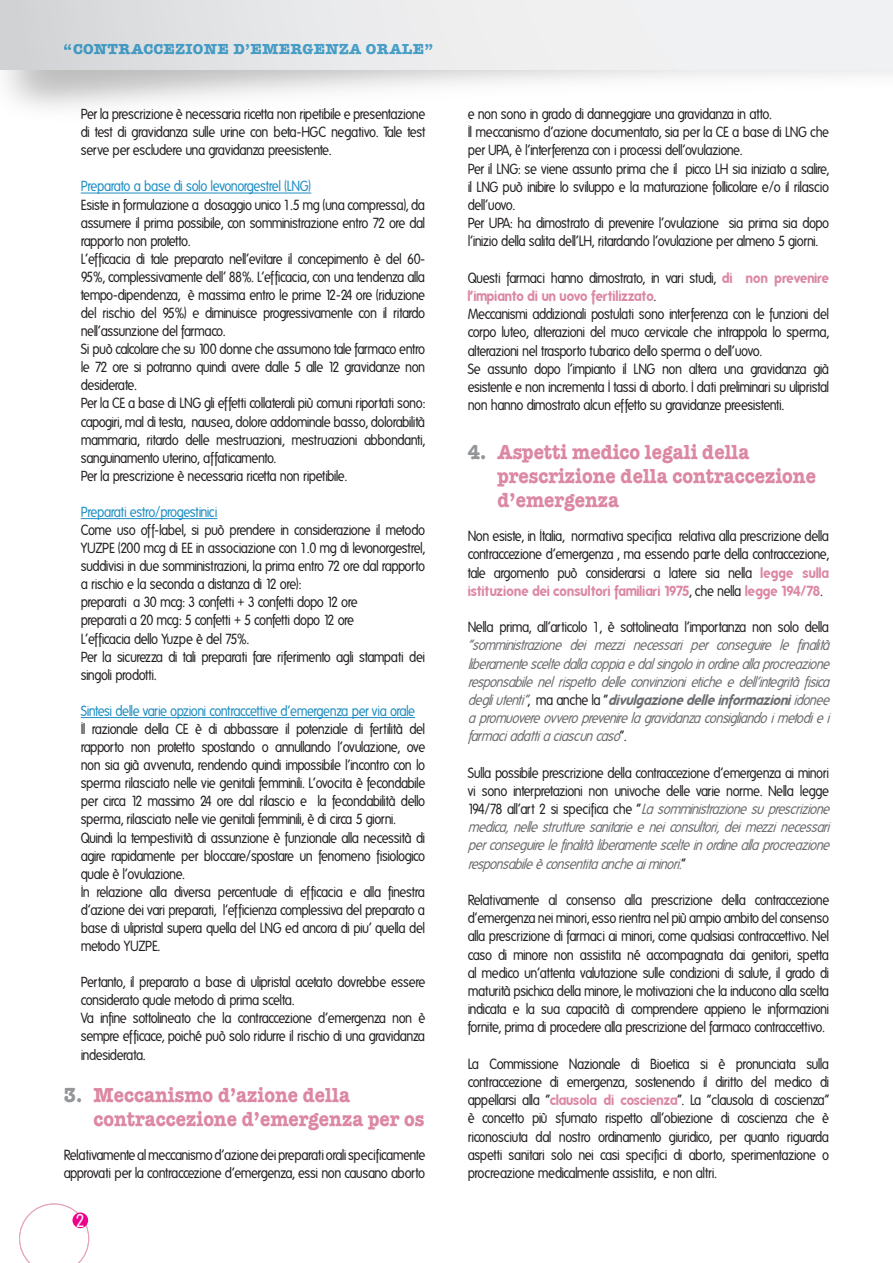
<style>
.page{position:relative;width:893px;height:1263px;background:#fff}
.page>*{position:absolute;margin:0;border:0;box-sizing:border-box;transform-origin:0 0}
.t1{font:700 21px/24.2px "American Typewriter";color:#dc88a3;scale:.9 1}
.t2{font:18px "Folks";color:#fff;scale:.9 1}
.t3{font:700 15px "American Typewriter";letter-spacing:.02em;color:#007cb6}
.t4{font:14.25px/18.1px "Folks";letter-spacing:-.04em;color:#231f20;scale:.9 1}
.t5{font:italic 14.25px/18.1px "Folks";letter-spacing:-.005em;color:#6c6d70;text-align:justify;scale:.9 1}
.t6{font:14.25px "Folks";letter-spacing:-.035em;color:#1e8dc2;scale:.9 1}
.s1{color:#939598}
.s2{font-weight:700;color:#dc88a3}
.s3{font-style:normal;color:#231f20}
.s4{font-weight:700}
</style>
<div class="page">
<svg style="left:19px;top:1203px;width:70px;height:60px"></svg>
<div style="left:0;top:0;width:893px;height:70px;background:linear-gradient(to right,#dadadc,#f7f8f9)"></div>
<hr style="left:81px;top:193px;width:230px;height:1px;background:#1e8dc2">
<hr style="left:81px;top:518px;width:136px;height:1px;background:#1e8dc2">
<hr style="left:81px;top:717px;width:334px;height:1px;background:#1e8dc2">
<div style="left:72px;top:1212px;width:16px;height:16px;background:#ed028c;border-radius:50%"></div>
<p class="t3" style="left:64px;top:36px;width:371px">“Contraccezione d’emergenza orale”</p>
<p class="t4" style="left:81px;top:105px;width:384px;text-align:justify">Per la prescrizione è necessaria ricetta non ripetibile e presentazione di test di gravidanza sulle urine con beta-HGC negativo. Tale test serve per escludere una gravidanza preesistente.</p>
<p class="t6" style="left:81px;top:179px;width:258px">Preparato a base di solo levonorgestrel (LNG)</p>
<p class="t4" style="left:81px;top:196px;width:384px">Esiste in formulazione a dosaggio unico 1.5 mg (una compressa), da assumere il prima possibile, con somministrazione entro 72 ore dal rapporto non protetto.<br>L’efficacia di tale preparato nell’evitare il concepimento è del 60- 95%, complessivamente dell’ 88%. L’efficacia, con una tendenza alla tempo-dipendenza, è massima entro le prime 12-24 ore (riduzione del rischio del 95%) e diminuisce progressivamente con il ritardo nell’assunzione del farmaco.<br>Si può calcolare che su 100 donne che assumono tale farmaco entro le 72 ore si potranno quindi avere dalle 5 alle 12 gravidanze non desiderate.<br>Per la CE a base di LNG gli effetti collaterali più comuni riportati sono: capogiri, mal di testa, nausea, dolore addominale basso, dolorabilità mammaria, ritardo delle mestruazioni, mestruazioni abbondanti, sanguinamento uterino, affaticamento.<br>Per la prescrizione è necessaria ricetta non ripetibile.</p>
<p class="t6" style="left:81px;top:504px;width:153px">Preparati estro/progestinici</p>
<p class="t4" style="left:81px;top:521px;width:384px">Come uso off-label, si può prendere in considerazione il metodo YUZPE (200 mcg di EE in associazione con 1.0 mg di levonorgestrel, suddivisi in due somministrazioni, la prima entro 72 ore dal rapporto a rischio e la seconda a distanza di 12 ore):<br>preparati a 30 mcg: 3 confetti + 3 confetti dopo 12 ore<br>preparati a 20 mcg: 5 confetti + 5 confetti dopo 12 ore<br>L’efficacia dello Yuzpe è del 75%.<br>Per la sicurezza di tali preparati fare riferimento agli stampati dei singoli prodotti.</p>
<p class="t6" style="left:81px;top:703px;width:373px">Sintesi delle varie opzioni contraccettive d’emergenza per via orale</p>
<p class="t4" style="left:81px;top:720px;width:384px">Il razionale della CE è di abbassare il potenziale di fertilità del rapporto non protetto spostando o annullando l’ovulazione, ove non sia già avvenuta, rendendo quindi impossibile l’incontro con lo sperma rilasciato nelle vie genitali femminili. L’ovocita è fecondabile per circa 12 massimo 24 ore dal rilascio e la fecondabilità dello sperma, rilasciato nelle vie genitali femminili, è di circa 5 giorni.<br>Quindi la tempestività di assunzione è funzionale alla necessità di agire rapidamente per bloccare/spostare un fenomeno fisiologico quale è l’ovulazione.<br>In relazione alla diversa percentuale di efficacia e alla finestra d’azione dei vari preparati, l’efficienza complessiva del preparato a base di ulipristal supera quella del LNG ed ancora di piu’ quella del metodo YUZPE.</p>
<p class="t4" style="left:81px;top:973px;width:384px">Pertanto, il preparato a base di ulipristal acetato dovrebbe essere considerato quale metodo di prima scelta.<br>Va infine sottolineato che la contraccezione d’emergenza non è sempre efficace, poiché può solo ridurre il rischio di una gravidanza indesiderata.</p>
<h1 class="t1" style="left:94px;top:1082px;width:369px;text-indent:-30px"><span class="s1">3.</span> Meccanismo d’azione della contraccezione d’emergenza per os</h1>
<p class="t4" style="left:64px;top:1146px;width:403px">Relativamente al meccanismo d’azione dei preparati orali specificamente approvati per la contraccezione d’emergenza, essi non causano aborto</p>
<p class="t2" style="left:76px;top:1210px;width:11px">2</p>
<p class="t4" style="left:468px;top:105px;width:403px">e non sono in grado di danneggiare una gravidanza in atto.<br>Il meccanismo d’azione documentato, sia per la CE a base di LNG che per UPA, è l’interferenza con i processi dell’ovulazione.<br>Per il LNG: se viene assunto prima che il picco LH sia iniziato a salire, il LNG può inibire lo sviluppo e la maturazione follicolare e/o il rilascio dell’uovo.<br>Per UPA: ha dimostrato di prevenire l’ovulazione sia prima sia dopo l’inizio della salita dell’LH, ritardando l’ovulazione per almeno 5 giorni.</p>
<p class="t4" style="left:468px;top:269px;width:403px">Questi farmaci hanno dimostrato, in vari studi, <span class="s2">di non prevenire l’impianto di un uovo fertilizzato</span>.<br>Meccanismi addizionali postulati sono interferenza con le funzioni del corpo luteo, alterazioni del muco cervicale che intrappola lo sperma, alterazioni nel trasporto tubarico dello sperma o dell’uovo.<br>Se assunto dopo l’impianto il LNG non altera una gravidanza già esistente e non incrementa I tassi di aborto. I dati preliminari su ulipristal non hanno dimostrato alcun effetto su gravidanze preesistenti.</p>
<h1 class="t1" style="left:497px;top:438px;width:355px;text-indent:-30px"><span class="s1">4.</span> Aspetti medico legali della prescrizione della contraccezione d’emergenza</h1>
<p class="t4" style="left:468px;top:527px;width:403px;text-align:justify">Non esiste, in Italia, normativa specifica relativa alla prescrizione della contraccezione d’emergenza , ma essendo parte della contraccezione, tale argomento può considerarsi a latere sia nella <span class="s2">legge sulla istituzione dei consultori familiari 1975</span>, che nella <span class="s2">legge 194/78</span>.</p>
<p class="t4" style="left:468px;top:618px;width:403px">Nella prima, all’articolo 1, è sottolineata l’importanza non solo della</p>
<p class="t5" style="left:468px;top:636px;width:408px">“somministrazione dei mezzi necessari per conseguire le finalità liberamentesceltedallacoppiaedalsingoloinordineallaprocreazione responsabile nel rispetto delle convinzioni etiche e dell’integrità fisica degliutenti”<span class="s3">, m a a n c h e l a “</span> <span class="s4">divulgazionedelleinformazioni</span>idonee apromuovereovveroprevenirelagravidanzaconsigliandoimetodiei farmaciadattiaciascuncaso<span class="s3">” .</span></p>
<p class="t5" style="left:468px;top:764px;width:408px;text-align:left"><span class="s3">Sulla possibile prescrizione della contraccezione d’emergenza ai minori vi sono interpretazioni non univoche delle varie norme. Nella legge 19 4 / 7 8 a l l ’ a r t 2 s i s p e c i f i c a c h e “</span> Lasomministrazionesuprescrizione medica,nellestrutturesanitarieeneiconsultori,deimezzinecessari perconseguirelefinalitàliberamentescelteinordineallaprocreazione responsabileèconsentitaancheaiminori.<span class="s3">”</span></p>
<p class="t4" style="left:468px;top:891px;width:403px;text-align:justify">Relativamente al consenso alla prescrizione della contraccezione d’emergenza nei minori, esso rientra nel più ampio ambito del consenso alla prescrizione di farmaci ai minori, come qualsiasi contraccettivo. Nel caso di minore non assistita né accompagnata dai genitori, spetta al medico un’attenta valutazione sulle condizioni di salute, il grado di maturità psichica della minore, le motivazioni che la inducono alla scelta indicata e la sua capacità di comprendere appieno le informazioni fornite, prima di procedere alla prescrizione del farmaco contraccettivo.</p>
<p class="t4" style="left:468px;top:1055px;width:403px;text-align:justify">La Commissione Nazionale di Bioetica si è pronunciata sulla contraccezione di emergenza, sostenendo il diritto del medico di appellarsi alla “<span class="s2">clausola di coscienza</span>”. La “clausola di coscienza” è concetto più sfumato rispetto all’obiezione di coscienza che è riconosciuta dal nostro ordinamento giuridico, per quanto riguarda aspetti sanitari solo nei casi specifici di aborto, sperimentazione o procreazione medicalmente assistita, e non altri.</p>
</div>
